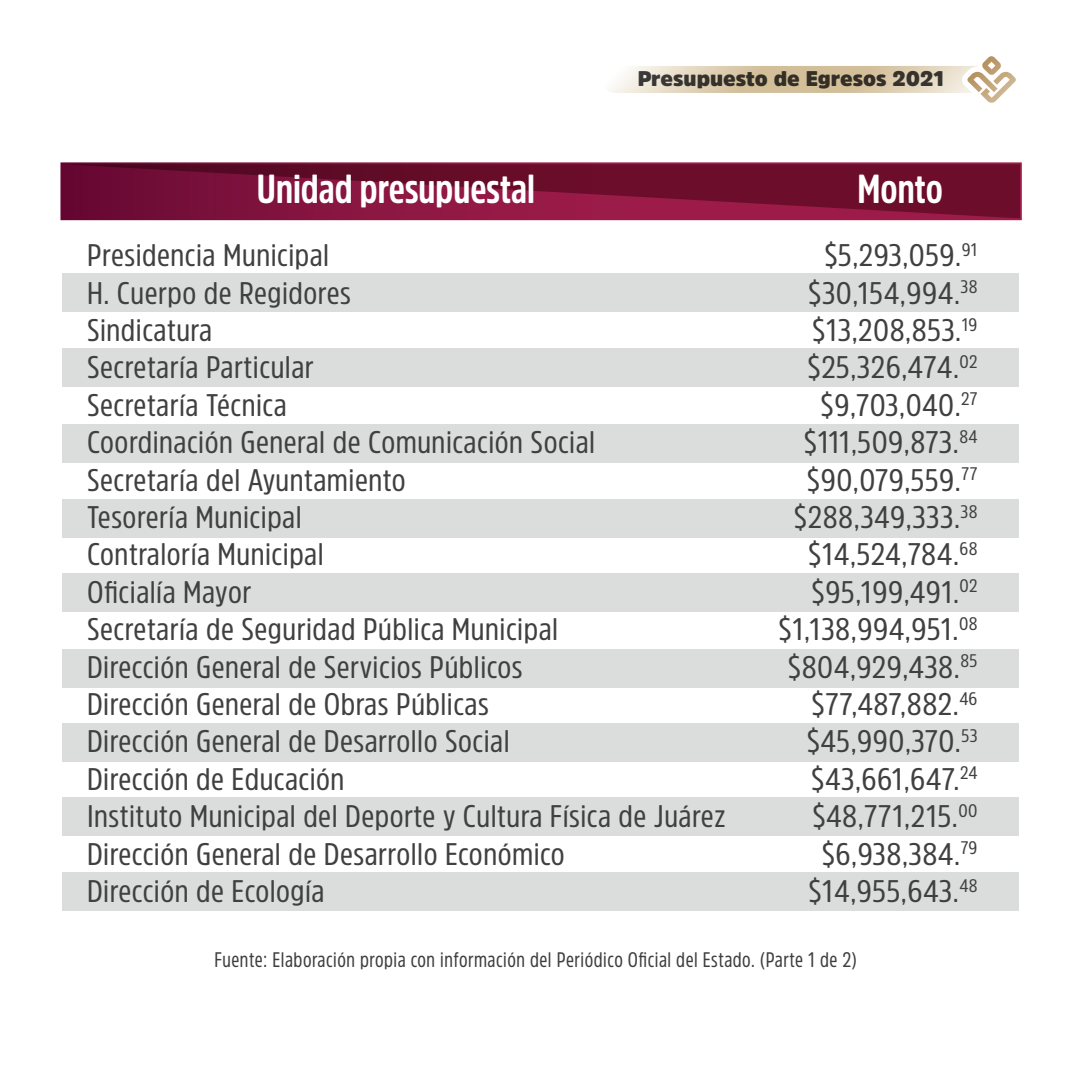
<style>
.page{position:relative;width:1071px;height:1071px;background:#fff}
.page>*{position:absolute;margin:0;border:0;box-sizing:border-box;transform-origin:0 0}
.t1{font:700 40.25px "Amsi Pro Cond";color:#fff}
.t2{font:31.15px/37.4px "Amsi Pro Cond";letter-spacing:.015em;color:#414041;scale:1.09 1}
.t3{font:21px "Amsi Pro Cond";letter-spacing:.025em;color:#3e3e3f}
.t4{font:900 21px "Amsi Pro";color:#3e3e3f}
</style>
<div class="page">
<svg style="left:609px;top:56px;width:407px;height:47px"></svg>
<svg style="left:60px;top:162px;width:962px;height:58px;background:#7a1338"></svg>
<div style="left:63px;top:274px;width:956px;height:38px;background:#dbdddd"></div>
<div style="left:63px;top:349px;width:956px;height:38px;background:#dbdddd"></div>
<div style="left:63px;top:424px;width:956px;height:38px;background:#dbdddd"></div>
<div style="left:63px;top:499px;width:956px;height:38px;background:#dbdddd"></div>
<div style="left:63px;top:573px;width:956px;height:39px;background:#dbdddd"></div>
<div style="left:63px;top:649px;width:956px;height:38px;background:#dbdddd"></div>
<div style="left:63px;top:723px;width:956px;height:39px;background:#dbdddd"></div>
<div style="left:63px;top:797px;width:956px;height:39px;background:#dbdddd"></div>
<div style="left:63px;top:872px;width:956px;height:39px;background:#dbdddd"></div>
<p class="t4" style="left:637px;top:64px;width:309px">Presupuesto de Egresos 2021</p>
<p class="t1" style="left:257px;top:161px;width:280px">Unidad presupuestal</p>
<p class="t1" style="left:858px;top:161px;width:87px">Monto</p>
<p class="t2" style="left:87px;top:236px;width:588px">Presidencia Municipal<br>H. Cuerpo de Regidores<br>Sindicatura<br>Secretaría Particular<br>Secretaría Técnica<br>Coordinación General de Comunicación Social<br>Secretaría del Ayuntamiento<br>Tesorería Municipal<br>Contraloría Municipal<br>Oficialía Mayor<br>Secretaría de Seguridad Pública Municipal<br>Dirección General de Servicios Públicos<br>Dirección General de Obras Públicas<br>Dirección General de Desarrollo Social<br>Dirección de Educación<br>Instituto Municipal del Deporte y Cultura Física de Juárez<br>Dirección General de Desarrollo Económico<br>Dirección de Ecología</p>
<p class="t2" style="left:779px;top:236px;width:184px;text-align:right">$5,293,059.<sup>91 </sup>$30,154,994.<sup>38 </sup>$13,208,853.<sup>19 </sup>$25,326,474.<sup>02 </sup>$9,703,040.<sup>27 </sup>$111,509,873.<sup>84 </sup>$90,079,559.<sup>77 </sup>$288,349,333.<sup>38 </sup>$14,524,784.<sup>68 </sup>$95,199,491.<sup>02 </sup>$1,138,994,951.<sup>08 </sup>$804,929,438.<sup>85 </sup>$77,487,882.<sup>46 </sup>$45,990,370.<sup>53 </sup>$43,661,647.<sup>24 </sup>$48,771,215.<sup>00 </sup>$6,938,384.<sup>79 </sup>$14,955,643.<sup>48</sup></p>
<p class="t3" style="left:214px;top:945px;width:644px">Fuente: Elaboración propia con información del Periódico Oficial del Estado. (Parte 1 de 2)</p>
</div>
